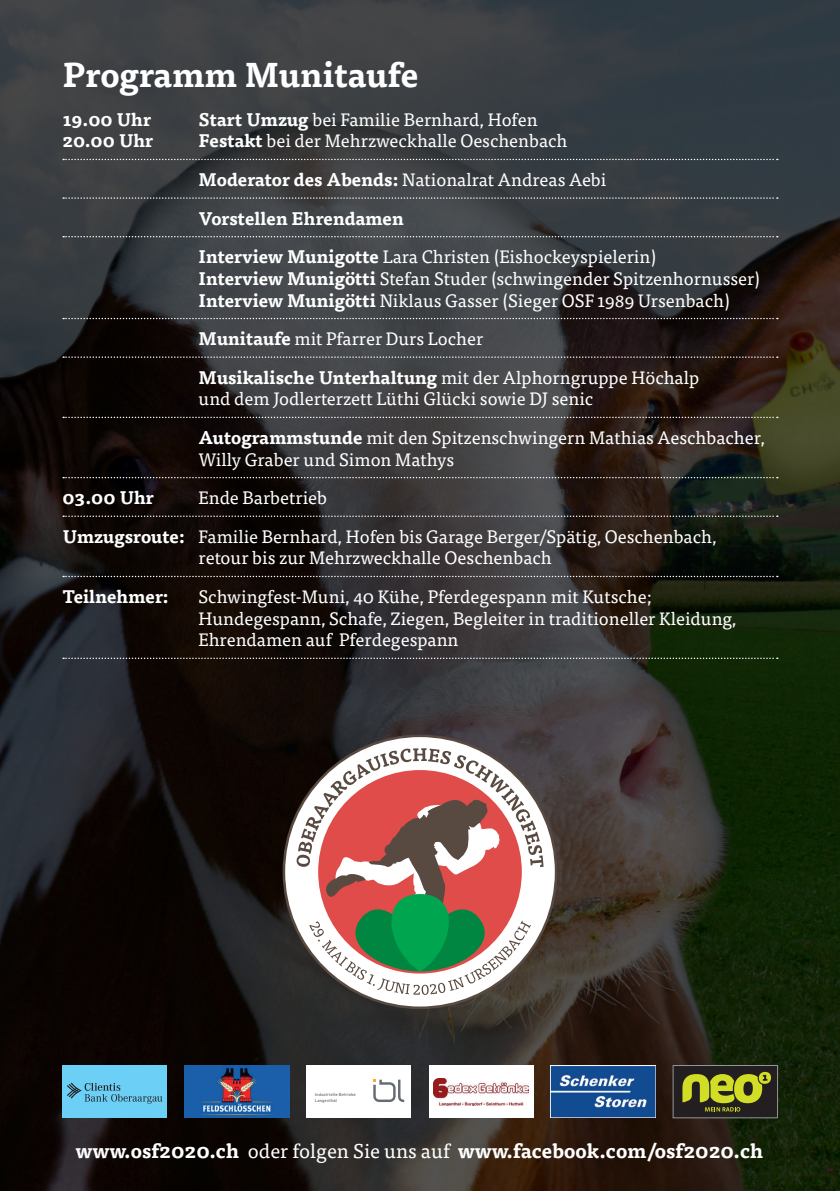
<style>
.page{position:relative;width:840px;height:1191px;background:#fff}
.page>*{position:absolute;margin:0;border:0;box-sizing:border-box;transform-origin:0 0}
.t1{font:700 34px "Tisa Pro";color:#fff}
.t2{font:700 20px "Tisa Pro";color:#fff}
.t3{font:18px/38.6px "Tisa Pro";color:#fff}
.t4{font:700 18px "Tisa Pro";color:#fff}
.t5{font:500 4.4px/6.4px "DIN";letter-spacing:.01em;color:#676c72}
.s1{font-weight:700}
.s2{font-weight:400}
</style>
<div class="page">
<img style="left:0;top:0;width:839px;height:1191px">
<svg style="left:63px;top:159px;width:714px;height:1px"></svg>
<svg style="left:63px;top:197px;width:714px;height:2px"></svg>
<svg style="left:63px;top:236px;width:714px;height:1px"></svg>
<svg style="left:63px;top:318px;width:714px;height:1px"></svg>
<svg style="left:63px;top:356px;width:714px;height:2px"></svg>
<svg style="left:63px;top:417px;width:714px;height:1px"></svg>
<svg style="left:63px;top:477px;width:714px;height:1px"></svg>
<svg style="left:63px;top:515px;width:714px;height:2px"></svg>
<svg style="left:63px;top:576px;width:714px;height:1px"></svg>
<svg style="left:63px;top:657px;width:714px;height:2px"></svg>
<svg style="left:282px;top:734px;width:275px;height:275px"></svg>
<svg style="left:296px;top:748px;width:247px;height:247px"></svg>
<div style="left:428px;top:1065px;width:105px;height:52px;background:#fff"></div>
<img style="left:433px;top:1078px;width:95px;height:27px">
<img style="left:184px;top:1065px;width:105px;height:52px">
<div style="left:306px;top:1065px;width:105px;height:52px;background:#fff"></div>
<svg style="left:373px;top:1079px;width:31px;height:23px"></svg>
<div style="left:62px;top:1065px;width:105px;height:52px;background:#6bcff6"></div>
<svg style="left:67px;top:1082px;width:95px;height:21px"></svg>
<img style="left:550px;top:1065px;width:105px;height:52px">
<div style="left:672px;top:1065px;width:105px;height:52px;background:#231f20"></div>
<svg style="left:682px;top:1071px;width:88px;height:40px"></svg>
<div style="left:672px;top:1065px;width:105px;height:53px;border:1px solid #939598"></div>
<h1 class="t1" style="left:62px;top:47px;width:357px">Programm Munitaufe</h1>
<p class="t4" style="left:62px;top:105px;width:90px">19.00 Uhr</p>
<p class="t3" style="left:198px;top:99px;width:340px"><span class="s1">Start Umzug</span> bei Familie Bernhard, Hofen</p>
<p class="t4" style="left:62px;top:126px;width:92px">20.00 Uhr</p>
<p class="t3" style="left:198px;top:121px;width:458px"><span class="s1">Festakt</span> bei der Mehrzweckhalle Oeschenbach <span class="s1">Moderator des Abends:</span> Nationalrat Andreas Aebi <span class="s1">Vorstellen Ehrendamen<br>Interview Munigotte</span> Lara Christen (Eishockeyspielerin)</p>
<p class="t3" style="left:198px;top:267px;width:562px;line-height:21.6px"><span class="s1">Interview Munigötti</span> Stefan Studer (schwingender Spitzenhornusser)<br><span class="s1">Interview Munigötti</span> Niklaus Gasser (Sieger OSF 1989 Ursenbach)</p>
<p class="t3" style="left:198px;top:318px;width:502px"><span class="s1">Munitaufe</span> mit Pfarrer Durs Locher<br><span class="s1">Musikalische Unterhaltung</span> mit der Alphorngruppe Höchalp</p>
<p class="t3" style="left:198px;top:379px;width:567px">und dem Jodlerterzett Lüthi Glücki sowie DJ senic<br><span class="s1">Autogrammstunde</span> mit den Spitzenschwingern Mathias Aeschbacher,</p>
<p class="t3" style="left:198px;top:439px;width:257px">Willy Graber und Simon Mathys</p>
<p class="t4" style="left:62px;top:483px;width:93px">03.00 Uhr</p>
<p class="t3" style="left:62px;top:477px;width:655px;text-indent:136px">Ende Barbetrieb<br><span class="s1">Umzugsroute:</span> Familie Bernhard, Hofen bis Garage Berger/Spätig, Oeschenbach,</p>
<p class="t3" style="left:198px;top:538px;width:354px">retour bis zur Mehrzweckhalle Oeschenbach</p>
<p class="t4" style="left:62px;top:582px;width:108px">Teilnehmer:</p>
<p class="t3" style="left:198px;top:585px;width:539px;line-height:21.6px">Schwingfest-Muni, 40 Kühe, Pferdegespann mit Kutsche;<br>Hundegespann, Schafe, Ziegen, Begleiter in traditioneller Kleidung,<br>Ehrendamen auf Pferdegespann</p>
<p class="t5" style="left:315px;top:1090px;width:42px">Industrielle Betriebe<br>Langenthal</p>
<p class="t2" style="left:76px;top:1134px;width:688px">www.osf2020.ch <span class="s2">oder folgen Sie uns auf</span> www.facebook.com/osf2020.ch</p>
</div>
